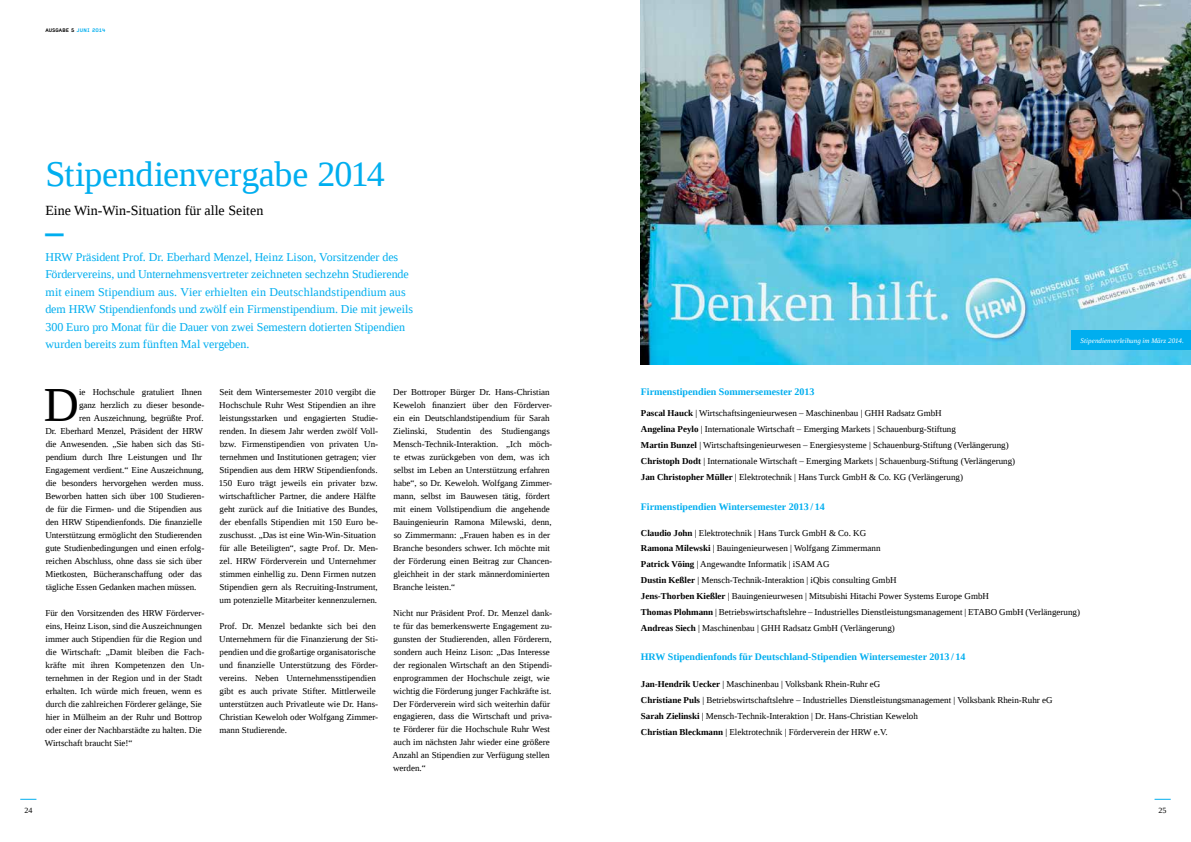
<style>
.page{position:relative;width:1191px;height:842px;background:#fff}
.page>*{position:absolute;margin:0;border:0;box-sizing:border-box;transform-origin:0 0}
.t1{font:48.7px "Liberation Serif";color:#000}
.t2{font:36px "Liberation Serif";letter-spacing:-.015em;color:#00aeef}
.t3{font:700 36px "Liberation Serif";color:#00aeef}
.t4{font:14px "Liberation Serif";color:#000}
.t5{font:12px/17.5px "Liberation Serif";letter-spacing:-.005em;color:#00aeef}
.t6{font:700 10px "Liberation Serif";color:#00aeef}
.t7{font:9px/13px "Liberation Serif";color:#000}
.t8{font:8px "Liberation Serif";color:#000}
.t9{font:italic 7px "Liberation Serif";letter-spacing:.005em;color:#fff}
.t10{font:5px "Normetica C";color:#000}
.s1{color:#00aeef}
.s2{font-weight:700}
</style>
<div class="page">
<svg style="left:20px;top:799px;width:16px;height:1px"></svg>
<svg style="left:1154px;top:799px;width:16px;height:1px"></svg>
<img style="left:641px;top:0;width:550px;height:364px">
<div style="left:1071px;top:330px;width:120px;height:20px;background:#00aeef"></div>
<p class="t10" style="left:45px;top:27px;width:62px">AUSGABE 5 <span class="s1">JUNI 2014</span></p>
<h2 class="t2" style="left:45px;top:150px;width:341px">Stipendienvergabe 2014</h2>
<h3 class="t4" style="left:45px;top:201px;width:219px">Eine Win-Win-Situation für alle Seiten</h3>
<h2 class="t3" style="left:45px;top:207px;width:19px">–</h2>
<p class="t5" style="left:45px;top:248px;width:369px">HRW Präsident Prof. Dr. Eberhard Menzel, Heinz Lison, Vorsitzender des Fördervereins, und Unternehmensvertreter zeichneten sechzehn Studierende mit einem Stipendium aus. Vier erhielten ein Deutschlandstipendium aus dem HRW Stipendienfonds und zwölf ein Firmenstipendium. Die mit jeweils 300 Euro pro Monat für die Dauer von zwei Semestern dotierten Stipendien wurden bereits zum fünften Mal vergeben.</p>
<h1 class="t1" style="left:44px;top:373px;width:37px">D</h1>
<p class="t7" style="left:79px;top:385px;width:124px">ie Hochschule gratuliert Ihnen</p>
<p class="t7" style="left:79px;top:398px;width:127px">ganz herzlich zu dieser besonde-</p>
<p class="t7" style="left:79px;top:411px;width:126px">ren Auszeichnung, begrüßte Prof.</p>
<p class="t7" style="left:45px;top:424px;width:159px">Dr. Eberhard Menzel, Präsident der HRW</p>
<p class="t7" style="left:46px;top:437px;width:160px">die Anwesenden. „Sie haben sich das Sti-</p>
<p class="t7" style="left:46px;top:450px;width:158px">pendium durch Ihre Leistungen und Ihr</p>
<p class="t7" style="left:45px;top:463px;width:160px">Engagement verdient.“ Eine Auszeichnung,</p>
<p class="t7" style="left:46px;top:476px;width:159px">die besonders hervorgehen werden muss.</p>
<p class="t7" style="left:45px;top:489px;width:160px">Beworben hatten sich über 100 Studieren-</p>
<p class="t7" style="left:46px;top:502px;width:158px">de für die Firmen- und die Stipendien aus</p>
<p class="t7" style="left:46px;top:515px;width:158px">den HRW Stipendienfonds. Die finanzielle</p>
<p class="t7" style="left:45px;top:528px;width:158px">Unterstützung ermöglicht den Studierenden</p>
<p class="t7" style="left:46px;top:541px;width:160px">gute Studienbedingungen und einen erfolg-</p>
<p class="t7" style="left:46px;top:554px;width:158px">reichen Abschluss, ohne dass sie sich über</p>
<p class="t7" style="left:45px;top:567px;width:158px">Mietkosten, Bücheranschaffung oder das</p>
<p class="t7" style="left:46px;top:580px;width:152px">tägliche Essen Gedanken machen müssen.</p>
<p class="t7" style="left:45px;top:606px;width:161px">Für den Vorsitzenden des HRW Förderver&shy;eins, Heinz Lison, sind die Auszeichnungen immer auch Stipendien für die Region und die Wirtschaft: „Damit bleiben die Fach&shy;kräfte mit ihren Kompetenzen den Un&shy;ternehmen in der Region und in der Stadt erhalten. Ich würde mich freuen, wenn es durch die zahlreichen Förderer gelänge, Sie hier in Mülheim an der Ruhr und Bottrop oder einer der Nachbarstädte zu halten. Die Wirtschaft braucht Sie!“</p>
<p class="t7" style="left:219px;top:385px;width:161px">Seit dem Wintersemester 2010 vergibt die Hochschule Ruhr West Stipendien an ihre leistungsstarken und engagierten Studie&shy;renden. In diesem Jahr werden zwölf Voll&shy;bzw. Firmenstipendien von privaten Un&shy;ternehmen und Institutionen getragen; vier Stipendien aus dem HRW Stipendienfonds.<br>150 Euro trägt jeweils ein privater bzw. wirtschaftlicher Partner, die andere Hälfte geht zurück auf die Initiative des Bundes, der ebenfalls Stipendien mit 150 Euro be&shy;zuschusst. „Das ist eine Win-Win-Situation für alle Beteiligten“, sagte Prof. Dr. Men&shy;zel. HRW Förderverein und Unternehmer stimmen einhellig zu. Denn Firmen nutzen Stipendien gern als Recruiting-Instrument, um potenzielle Mitarbeiter kennenzulernen.</p>
<p class="t7" style="left:219px;top:619px;width:161px">Prof. Dr. Menzel bedankte sich bei den Unternehmern für die Finanzierung der Sti&shy;pendien und die großartige organisatorische und finanzielle Unterstützung des Förder&shy;vereins. Neben Unternehmensstipendien gibt es auch private Stifter. Mittlerweile unterstützen auch Privatleute wie Dr. Hans-Christian Keweloh oder Wolfgang Zimmer&shy;mann Studierende.</p>
<p class="t7" style="left:393px;top:385px;width:161px">Der Bottroper Bürger Dr. Hans-Christian Keweloh finanziert über den Förderver&shy;ein ein Deutschlandstipendium für Sarah Zielinski, Studentin des Studiengangs Mensch-Technik-Interaktion. „Ich möch&shy;te etwas zurückgeben von dem, was ich selbst im Leben an Unterstützung erfahren habe“, so Dr. Keweloh. Wolfgang Zimmer&shy;mann, selbst im Bauwesen tätig, fördert mit einem Vollstipendium die angehende Bauingenieurin Ramona Milewski, denn, so Zimmermann: „Frauen haben es in der Branche besonders schwer. Ich möchte mit der Förderung einen Beitrag zur Chancen&shy;gleichheit in der stark männerdominierten Branche leisten.“</p>
<p class="t7" style="left:392px;top:606px;width:161px">Nicht nur Präsident Prof. Dr. Menzel dank&shy;te für das bemerkenswerte Engagement zu&shy;gunsten der Studierenden, allen Förderern, sondern auch Heinz Lison: „Das Interesse der regionalen Wirtschaft an den Stipendi&shy;enprogrammen der Hochschule zeigt, wie wichtig die Förderung junger Fachkräfte ist.<br>Der Förderverein wird sich weiterhin dafür engagieren, dass die Wirtschaft und priva&shy;te Förderer für die Hochschule Ruhr West auch im nächsten Jahr wieder eine größere Anzahl an Stipendien zur Verfügung stellen werden.“</p>
<p class="t9" style="left:1080px;top:336px;width:105px">Stipendienverleihung im März 2014.</p>
<p class="t6" style="left:641px;top:385px;width:175px">Firmenstipendien Sommersemester 2013</p>
<p class="t7" style="left:641px;top:405px;width:376px;line-height:15.8px"><span class="s2">Pascal Hauck</span> | Wirtschaftsingenieurwesen – Maschinenbau | GHH Radsatz GmbH<br><span class="s2">Angelina Peylo</span> | Internationale Wirtschaft – Emerging Markets | Schauenburg-Stiftung<br><span class="s2">Martin Bunzel</span> | Wirtschaftsingenieurwesen – Energiesysteme | Schauenburg-Stiftung (Verlängerung)<br><span class="s2">Christoph Dodt</span> | Internationale Wirtschaft – Emerging Markets | Schauenburg-Stiftung (Verlängerung)<br><span class="s2">Jan Christopher Müller</span> | Elektrotechnik | Hans Turck GmbH &amp; Co. KG (Verlängerung)</p>
<p class="t6" style="left:641px;top:499px;width:185px">Firmenstipendien Wintersemester 2013 / 14</p>
<p class="t7" style="left:641px;top:525px;width:441px;line-height:15.8px"><span class="s2">Claudio John</span> | Elektrotechnik | Hans Turck GmbH &amp; Co. KG<br><span class="s2">Ramona Milewski</span> | Bauingenieurwesen | Wolfgang Zimmermann<br><span class="s2">Patrick Vöing</span> | Angewandte Informatik | iSAM AG<br><span class="s2">Dustin Keßler</span> | Mensch-Technik-Interaktion | iQbis consulting GmbH<br><span class="s2">Jens-Thorben Kießler</span> | Bauingenieurwesen | Mitsubishi Hitachi Power Systems Europe GmbH<br><span class="s2">Thomas Plohmann</span> | Betriebswirtschaftslehre – Industrielles Dienstleistungsmanagement | ETABO GmbH (Verlängerung)<br><span class="s2">Andreas Siech</span> | Maschinenbau | GHH Radsatz GmbH (Verlängerung)</p>
<p class="t6" style="left:641px;top:650px;width:326px">HRW Stipendienfonds für Deutschland-Stipendien Wintersemester 2013 / 14</p>
<p class="t7" style="left:641px;top:676px;width:413px;line-height:15.8px"><span class="s2">Jan-Hendrik Uecker</span> | Maschinenbau | Volksbank Rhein-Ruhr eG<br><span class="s2">Christiane Puls</span> | Betriebswirtschaftslehre – Industrielles Dienstleistungsmanagement | Volksbank Rhein-Ruhr eG <span class="s2">Sarah Zielinski</span> | Mensch-Technik-Interaktion | Dr. Hans-Christian Keweloh<br><span class="s2">Christian Bleckmann</span> | Elektrotechnik | Förderverein der HRW e.V.</p>
<p class="t8" style="left:24px;top:805px;width:9px">24</p>
<p class="t8" style="left:1158px;top:805px;width:10px">25</p>
</div>
